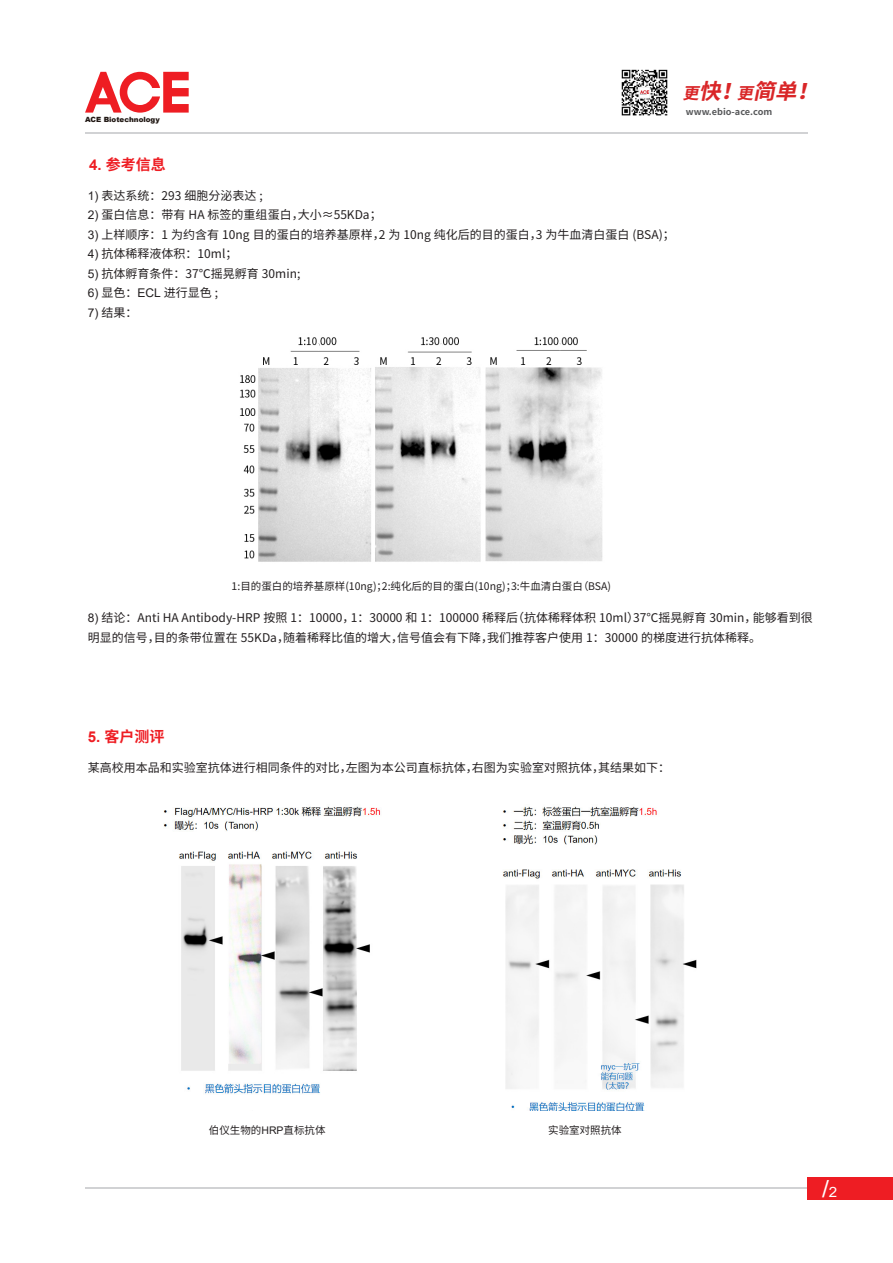
<style>
.page{position:relative;width:893px;height:1263px;background:#fff}
.page>*{position:absolute;margin:0;border:0;box-sizing:border-box;transform-origin:0 0}
.t1{font:23.25px "Arial";color:#fff;scale:1.08 1}
.t2{font:italic 700 21.45px "Source Han Sans CN";color:#d92628}
.t3{font:700 15px "Source Han Sans CN";color:#ee1d23}
.t4{font:12px/19.5px "Source Han Sans CN";color:#231f20}
.t5{font:10.5px "Source Han Sans CN";color:#231f20}
.t6{font:700 8.85px "Source Han Sans CN";color:#57585a;scale:1.04 1}
.t7{font:900 7.2px "Arial";color:#211814}
.s1{font-family:"Arial"}
.s2{font-size:16.05px}
.s3{font-size:14.25px}
</style>
<div class="page">
<svg style="left:85px;top:72px;width:104px;height:41px"></svg>
<hr style="left:85px;top:133px;width:723px;height:1px;background:#d1d2d4">
<hr style="left:85px;top:1187px;width:723px;height:2px;background:#d1d2d4">
<div style="left:808px;top:1177px;width:85px;height:22px;background:#ee1d23"></div>
<img style="left:621px;top:69px;width:47px;height:47px">
<img style="left:239px;top:337px;width:364px;height:225px">
<svg style="left:317px;top:343px;width:3px;height:7px"></svg>
<svg style="left:440px;top:343px;width:2px;height:7px"></svg>
<svg style="left:558px;top:343px;width:3px;height:7px"></svg>
<img style="left:164px;top:806px;width:533px;height:304px">
<div style="left:296px;top:1102px;width:149px;height:14px;background:#fff"></div>
<p class="t7" style="left:85px;top:114px;width:76px">ACE Biotechnology</p>
<p class="t3" style="left:89px;top:156px;width:78px"><span class="s1">4.</span> 参考信息</p>
<p class="t4" style="left:88px;top:186px;width:176px"><span class="s1">1)</span> 表达系统：293 细胞分泌表达 ;</p>
<p class="t4" style="left:88px;top:205px;width:295px"><span class="s1">2)</span> 蛋白信息：带有 HA 标签的重组蛋白，大小≈55KDa；</p>
<p class="t4" style="left:88px;top:225px;width:588px"><span class="s1">3)</span> 上样顺序：1 为约含有 10ng 目的蛋白的培养基原样，2 为 10ng 纯化后的目的蛋白，3 为牛血清白蛋白 (BSA)；</p>
<p class="t4" style="left:88px;top:244px;width:151px"><span class="s1">4)</span> 抗体稀释液体积：10ml；</p>
<p class="t4" style="left:88px;top:264px;width:214px"><span class="s1">5)</span> 抗体孵育条件：37℃摇晃孵育 30min;</p>
<p class="t4" style="left:88px;top:283px;width:132px"><span class="s1">6)</span> 显色：<span class="s1">ECL</span> 进行显色 ;</p>
<p class="t4" style="left:88px;top:303px;width:51px"><span class="s1">7)</span> 结果：</p>
<h2 class="t2" style="left:683px;top:79px;width:150px"><span class="s2">更</span>快！<span class="s2">更</span>简单！</h2>
<p class="t6" style="left:686px;top:106px;width:85px">www.ebio-ace.com</p>
<p class="t5" style="left:232px;top:580px;width:381px">1:目的蛋白的培养基原样(10ng)；2:纯化后的目的蛋白(10ng)；3:牛血清白蛋白（BSA)</p>
<p class="t4" style="left:88px;top:608px;width:726px"><span class="s1">8)</span> 结论：Anti HA Antibody-HRP 按照 1：10000，1：30000 和 1：100000 稀释后（抗体稀释体积 10ml）37℃摇晃孵育 30min，能够看到很明显的信号，目的条带位置在 55KDa，随着稀释比值的增大，信号值会有下降，我们推荐客户使用 1：30000 的梯度进行抗体稀释。</p>
<p class="t3" style="left:88px;top:728px;width:78px"><span class="s1">5.</span> 客户测评</p>
<p class="t4" style="left:88px;top:758px;width:583px">某高校用本品和实验室抗体进行相同条件的对比，左图为本公司直标抗体，右图为实验室对照抗体，其结果如下：</p>
<p class="t5" style="left:209px;top:1124px;width:118px">伯仪生物的<span class="s1">HRP</span>直标抗体</p>
<p class="t5" style="left:548px;top:1124px;width:75px">实验室对照抗体</p>
<h1 class="t1" style="left:822px;top:1173px;width:15px">/<span class="s3">2</span></h1>
</div>
